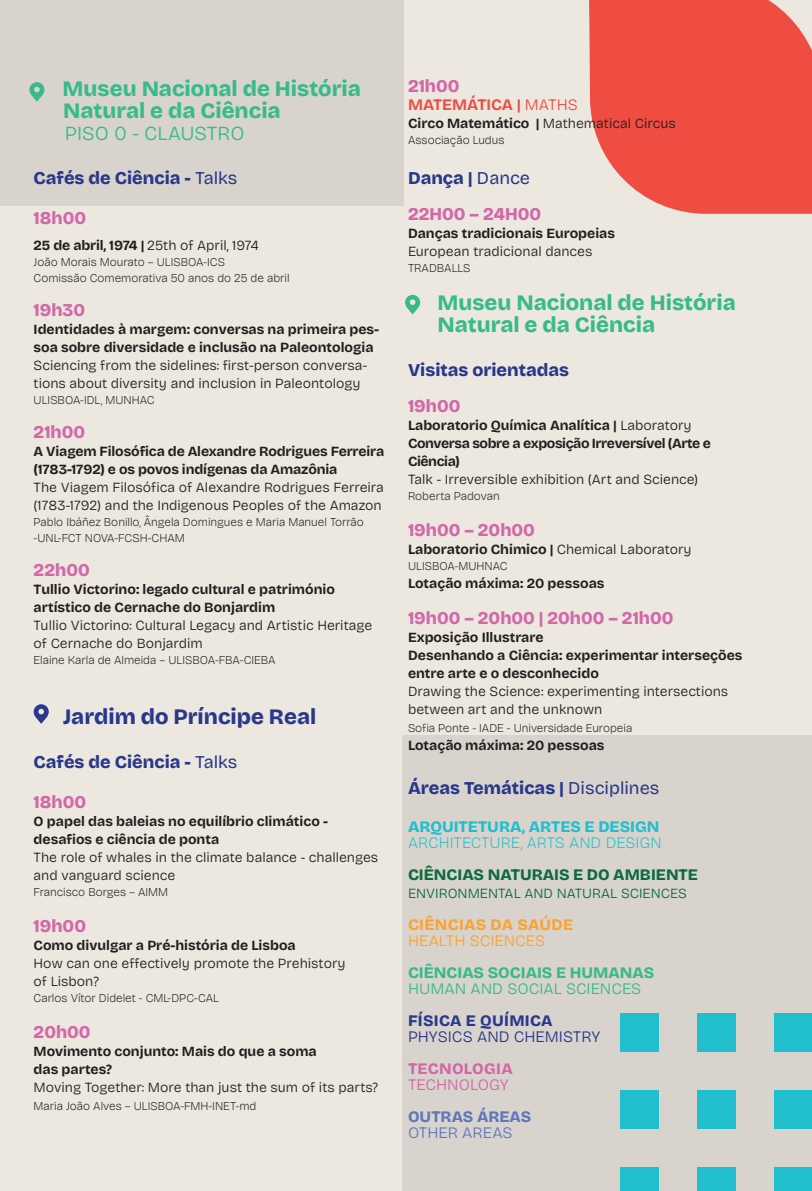
<style>
.page{position:relative;width:812px;height:1191px;background:#ece8e0}
.page>*{position:absolute;margin:0;border:0;box-sizing:border-box;transform-origin:0 0}
.t1{font:800 22px/22px "Bricolage Grotesque";color:#38ba8a}
.t2{font:800 22px "Bricolage Grotesque";color:#29388a}
.t3{font:300 20px "Bricolage Grotesque";color:#38ba8a}
.t4{font:800 18px "Bricolage Grotesque";color:#29388a}
.t5{font:800 18px "Bricolage Grotesque 36 pt";color:#d268a8}
.t6{font:800 16px "Bricolage Grotesque";color:#0b6c3c}
.t7{font:200 16px "Bricolage Grotesque";color:#21bece}
.t8{font:800 16px "Bricolage Grotesque";color:#21bece}
.t9{font:800 16px "Bricolage Grotesque";color:#38ba8a}
.t10{font:300 16px "Bricolage Grotesque";color:#38ba8a}
.t11{font:300 16px "Bricolage Grotesque";color:#29388a}
.t12{font:700 16px "Bricolage Grotesque";color:#ef4d41}
.t13{font:800 16px "Bricolage Grotesque";letter-spacing:.02em;color:#f9a433}
.t14{font:300 16px "Bricolage Grotesque";color:#f9a433}
.t15{font:800 16px "Bricolage Grotesque";letter-spacing:.02em;color:#29388a}
.t16{font:800 16px "Bricolage Grotesque";color:#6077bb}
.t17{font:800 16px "Bricolage Grotesque";letter-spacing:.02em;color:#d268a8}
.t18{font:300 16px "Bricolage Grotesque";color:#d268a8}
.t19{font:300 16px "Bricolage Grotesque";color:#6077bb}
.t20{font:300 14px/18px "Bricolage Grotesque";color:#231f20}
.t21{font:700 14px/18px "Bricolage Grotesque";color:#231f20}
.t22{font:700 14px/18px "Bricolage Grotesque";letter-spacing:-.03em;color:#231f20}
.t23{font:300 14px "Bricolage Grotesque";color:#0b6c3c}
.t24{font:200 12px/16px "Bricolage Grotesque 36 pt";color:#231f20}
.s1{font-weight:400}
.s2{font-weight:700}
.s3{font-weight:300}
</style>
<div class="page">
<div style="left:0;top:0;width:403px;height:205px;background:#d8d4cd"></div>
<div style="left:402px;top:735px;width:410px;height:456px;background:#d8d4cd"></div>
<div style="left:620px;top:1167px;width:39px;height:24px;background:#21bece"></div>
<div style="left:620px;top:1090px;width:39px;height:38px;background:#21bece"></div>
<div style="left:620px;top:1013px;width:39px;height:38px;background:#21bece"></div>
<div style="left:697px;top:1167px;width:39px;height:24px;background:#21bece"></div>
<div style="left:697px;top:1090px;width:39px;height:38px;background:#21bece"></div>
<div style="left:697px;top:1013px;width:39px;height:38px;background:#21bece"></div>
<div style="left:774px;top:1167px;width:38px;height:24px;background:#21bece"></div>
<div style="left:774px;top:1090px;width:38px;height:38px;background:#21bece"></div>
<div style="left:774px;top:1013px;width:38px;height:38px;background:#21bece"></div>
<svg style="left:589px;top:0;width:223px;height:214px;background:#ee5a4e"></svg>
<svg style="left:34px;top:704px;width:15px;height:20px"></svg>
<svg style="left:29px;top:82px;width:15px;height:20px"></svg>
<svg style="left:405px;top:295px;width:15px;height:19px"></svg>
<h1 class="t1" style="left:63px;top:76px;width:300px">Museu Nacional de História<br>Natural e da Ciência</h1>
<h2 class="t3" style="left:65px;top:117px;width:181px">PISO 0 - CLAUSTRO</h2>
<p class="t4" style="left:34px;top:163px;width:205px">Cafés de Ciência - <span class="s1">Talks</span></p>
<p class="t5" style="left:34px;top:203px;width:54px">18h00</p>
<p class="t20" style="left:34px;top:235px;width:226px"><span class="s2">25 de abril, 1974 |</span> 25th of April, 1974</p>
<p class="t24" style="left:34px;top:253px;width:257px">João Morais Mourato – ULISBOA-ICS<br>Comissão Comemorativa 50 anos do 25 de abril</p>
<p class="t5" style="left:34px;top:295px;width:53px">19h30</p>
<p class="t21" style="left:34px;top:319px;width:347px">Identidades à margem: conversas na primeira pes&shy;soa sobre diversidade e inclusão na Paleontologia</p>
<p class="t20" style="left:34px;top:355px;width:335px">Sciencing from the sidelines: first-person conversa&shy;tions about diversity and inclusion in Paleontology</p>
<p class="t24" style="left:34px;top:391px;width:122px">ULISBOA-IDL, MUNHAC</p>
<p class="t5" style="left:34px;top:417px;width:53px">21h00</p>
<p class="t21" style="left:34px;top:441px;width:352px">A Viagem Filosófica de Alexandre Rodrigues Ferreira (1783-1792) e os povos indígenas da Amazônia</p>
<p class="t20" style="left:34px;top:477px;width:352px">The Viagem Filosófica of Alexandre Rodrigues Ferreira (1783-1792) and the Indigenous Peoples of the Amazon</p>
<p class="t24" style="left:34px;top:513px;width:332px">Pablo Ibáñez Bonillo, Ângela Domingues e Maria Manuel Torrão -UNL-FCT NOVA-FCSH-CHAM</p>
<p class="t5" style="left:34px;top:555px;width:58px">22h00</p>
<p class="t21" style="left:34px;top:579px;width:303px">Tullio Victorino: legado cultural e património artístico de Cernache do Bonjardim</p>
<p class="t20" style="left:34px;top:615px;width:340px">Tullio Victorino: Cultural Legacy and Artistic Heritage of Cernache do Bonjardim</p>
<p class="t24" style="left:34px;top:651px;width:244px">Elaine Karla de Almeida – ULISBOA-FBA-CIEBA</p>
<h1 class="t2" style="left:63px;top:698px;width:255px">Jardim do Príncipe Real</h1>
<p class="t4" style="left:34px;top:747px;width:205px">Cafés de Ciência - <span class="s1">Talks</span></p>
<p class="t5" style="left:34px;top:787px;width:54px">18h00</p>
<p class="t21" style="left:34px;top:811px;width:296px">O papel das baleias no equilíbrio climático - desafios e ciência de ponta</p>
<p class="t20" style="left:34px;top:847px;width:346px">The role of whales in the climate balance - challenges and vanguard science</p>
<p class="t24" style="left:34px;top:883px;width:136px">Francisco Borges – AIMM</p>
<p class="t5" style="left:34px;top:911px;width:54px">19h00</p>
<p class="t21" style="left:34px;top:935px;width:264px">Como divulgar a Pré-história de Lisboa</p>
<p class="t20" style="left:34px;top:953px;width:313px">How can one effectively promote the Prehistory of Lisbon?</p>
<p class="t24" style="left:34px;top:989px;width:187px">Carlos Vítor Didelet - CML-DPC-CAL</p>
<p class="t5" style="left:34px;top:1017px;width:59px">20h00</p>
<p class="t21" style="left:34px;top:1041px;width:285px">Movimento conjunto: Mais do que a soma das partes?</p>
<p class="t20" style="left:34px;top:1077px;width:346px">Moving Together: More than just the sum of its parts?</p>
<p class="t24" style="left:34px;top:1097px;width:224px">Maria João Alves – ULISBOA-FMH-INET-md</p>
<p class="t5" style="left:408px;top:71px;width:53px">21h00</p>
<p class="t12" style="left:408px;top:91px;width:171px">MATEMÁTICA | <span class="s3">MATHS</span></p>
<p class="t20" style="left:408px;top:113px;width:269px"><span class="s2">Circo Matemático |</span> Mathematical Circus</p>
<p class="t24" style="left:408px;top:131px;width:98px">Associação Ludus</p>
<p class="t4" style="left:408px;top:163px;width:124px">Dança | <span class="s1">Dance</span></p>
<p class="t5" style="left:408px;top:199px;width:135px">22H00 – 24H00</p>
<p class="t21" style="left:408px;top:223px;width:209px">Danças tradicionais Europeias</p>
<p class="t20" style="left:408px;top:241px;width:186px">European tradicional dances</p>
<p class="t24" style="left:408px;top:259px;width:64px">TRADBALLS</p>
<h1 class="t1" style="left:437px;top:290px;width:300px">Museu Nacional de História<br>Natural e da Ciência</h1>
<p class="t4" style="left:408px;top:355px;width:163px">Visitas orientadas</p>
<p class="t5" style="left:408px;top:391px;width:54px">19h00</p>
<p class="t22" style="left:408px;top:415px;width:304px">Laboratorio Química Analítica | <span class="s3">Laboratory<br></span>Conversa sobre a exposição Irreversível (Arte e<br>Ciência)</p>
<p class="t20" style="left:408px;top:469px;width:292px">Talk - Irreversible exhibition (Art and Science)</p>
<p class="t24" style="left:408px;top:487px;width:93px">Roberta Padovan</p>
<p class="t5" style="left:408px;top:515px;width:128px">19h00 – 20h00</p>
<p class="t21" style="left:408px;top:539px;width:285px">Laboratorio Chimico | <span class="s3">Chemical Laboratory</span></p>
<p class="t24" style="left:408px;top:557px;width:101px">ULISBOA-MUHNAC</p>
<p class="t21" style="left:408px;top:573px;width:198px">Lotação máxima: 20 pessoas</p>
<p class="t5" style="left:408px;top:603px;width:267px">19h00 – 20h00 | 20h00 – 21h00</p>
<p class="t21" style="left:408px;top:627px;width:336px">Exposição Illustrare<br>Desenhando a Ciência: experimentar interseções entre arte e o desconhecido</p>
<p class="t20" style="left:408px;top:681px;width:322px">Drawing the Science: experimenting intersections between art and the unknown</p>
<p class="t24" style="left:408px;top:719px;width:226px">Sofia Ponte - IADE - Universidade Europeia</p>
<p class="t21" style="left:408px;top:735px;width:198px">Lotação máxima: 20 pessoas</p>
<p class="t4" style="left:408px;top:773px;width:253px">Áreas Temáticas | <span class="s1">Disciplines</span></p>
<p class="t8" style="left:408px;top:813px;width:253px">ARQUITETURA, ARTES E DESIGN</p>
<p class="t7" style="left:408px;top:830px;width:255px">ARCHITECTURE, ARTS AND DESIGN</p>
<p class="t6" style="left:408px;top:861px;width:291px">CIÊNCIAS NATURAIS E DO AMBIENTE</p>
<p class="t23" style="left:408px;top:882px;width:280px">ENVIRONMENTAL AND NATURAL SCIENCES</p>
<p class="t13" style="left:408px;top:911px;width:167px">CIÊNCIAS DA SAÚDE</p>
<p class="t14" style="left:408px;top:928px;width:139px">HEALTH SCIENCES</p>
<p class="t9" style="left:408px;top:959px;width:248px">CIÊNCIAS SOCIAIS E HUMANAS</p>
<p class="t10" style="left:408px;top:976px;width:235px">HUMAN AND SOCIAL SCIENCES</p>
<p class="t15" style="left:408px;top:1007px;width:146px">FÍSICA E QUÍMICA</p>
<p class="t11" style="left:408px;top:1024px;width:194px">PHYSICS AND CHEMISTRY</p>
<p class="t17" style="left:408px;top:1055px;width:106px">TECNOLOGIA</p>
<p class="t18" style="left:408px;top:1072px;width:102px">TECHNOLOGY</p>
<p class="t16" style="left:408px;top:1103px;width:125px">OUTRAS ÁREAS</p>
<p class="t19" style="left:408px;top:1120px;width:106px">OTHER AREAS</p>
</div>
